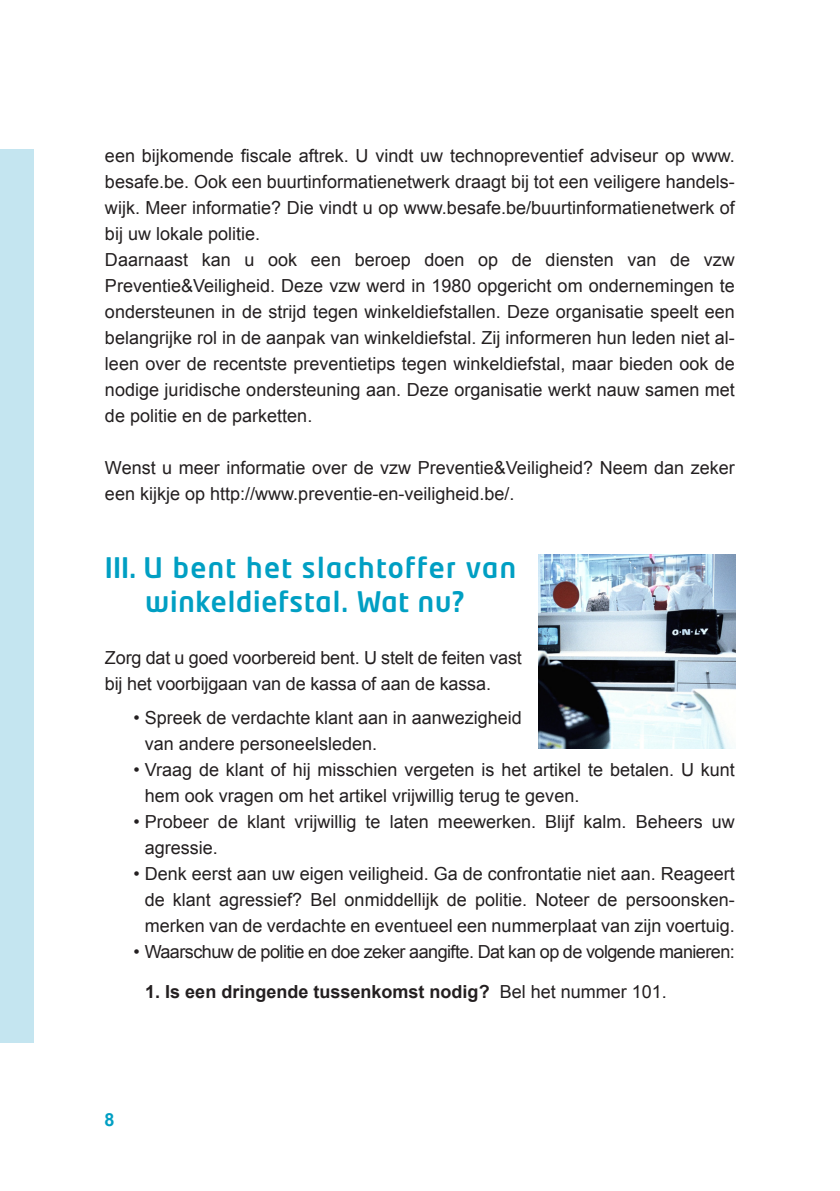
<style>
.page{position:relative;width:840px;height:1191px;background:#fff}
.page>*{position:absolute;margin:0;border:0;box-sizing:border-box;transform-origin:0 0}
.t1{font:500 28px/33.6px "Neo Tech";letter-spacing:.03em;color:#009fc3;text-align:center}
.t2{font:18px/26px "Arial";color:#231f20}
.t3{font:18px "Arial";letter-spacing:-.03em;color:#231f20}
.t4{font:700 18px "Arial";color:#231f20}
.t5{font:700 18px "Arial";color:#009fc3}
.s1{font-weight:400}
</style>
<div class="page">
<img style="left:538px;top:554px;width:196px;height:195px">
<div style="left:0;top:149px;width:33px;height:893px;background:#c4e5f0"></div>
<p class="t2" style="left:105px;top:143px;width:631px">een bijkomende fiscale aftrek. U vindt uw technopreventief adviseur op www. besafe.be. Ook een buurtinformatienetwerk draagt bij tot een veiligere handels&shy;wijk. Meer informatie? Die vindt u op www.besafe.be/buurtinformatienetwerk of bij uw lokale politie.<br>Daarnaast kan u ook een beroep doen op de diensten van de vzw Preventie&amp;Veiligheid. Deze vzw werd in 1980 opgericht om ondernemingen te ondersteunen in de strijd tegen winkeldiefstallen. Deze organisatie speelt een belangrijke rol in de aanpak van winkeldiefstal. Zij informeren hun leden niet al&shy;leen over de recentste preventietips tegen winkeldiefstal, maar bieden ook de nodige juridische ondersteuning aan. Deze organisatie werkt nauw samen met de politie en de parketten.</p>
<p class="t2" style="left:105px;top:455px;width:631px">Wenst u meer informatie over de vzw Preventie&amp;Veiligheid? Neem dan zeker een kijkje op http://www.preventie-en-veiligheid.be/.</p>
<h1 class="t1" style="left:105px;top:550px;width:412px">III. U bent het slachtoffer van winkeldiefstal. Wat nu?</h1>
<p class="t2" style="left:105px;top:644px;width:418px">Zorg dat u goed voorbereid bent. U stelt de feiten vast bij het voorbijgaan van de kassa of aan de kassa.</p>
<p class="t2" style="left:145px;top:704px;width:378px;text-indent:-11px">• Spreek de verdachte klant aan in aanwezigheid van andere personeelsleden.</p>
<p class="t2" style="left:145px;top:756px;width:591px;text-indent:-11px">• Vraag de klant of hij misschien vergeten is het artikel te betalen. U kunt hem ook vragen om het artikel vrijwillig terug te geven.</p>
<p class="t2" style="left:145px;top:808px;width:591px;text-indent:-11px">• Probeer de klant vrijwillig te laten meewerken. Blijf kalm. Beheers uw agressie.</p>
<p class="t2" style="left:145px;top:860px;width:591px;text-align:justify;text-indent:-11px">• Denk eerst aan uw eigen veiligheid. Ga de confrontatie niet aan. Reageert de klant agressief? Bel onmiddellijk de politie. Noteer de persoonsken&shy;merken van de verdachte en eventueel een nummerplaat van zijn voertuig.</p>
<p class="t3" style="left:133px;top:939px;width:602px">• Waarschuw de politie en doe zeker aangifte. Dat kan op de volgende manieren:</p>
<p class="t4" style="left:145px;top:979px;width:523px">1. Is een dringende tussenkomst nodig? <span class="s1">Bel het nummer 101.</span></p>
<p class="t5" style="left:104px;top:1107px;width:12px">8</p>
</div>
